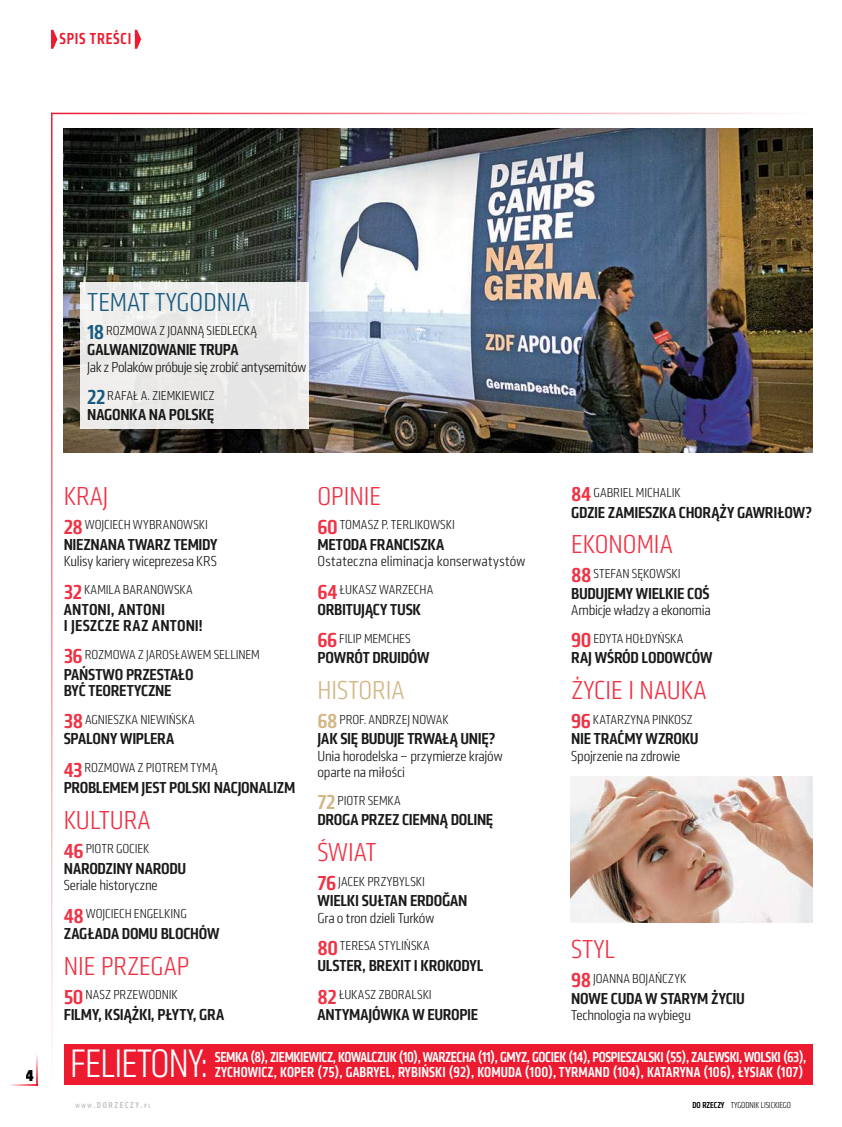
<style>
.page{position:relative;width:842px;height:1127px;background:#fff}
.page>*{position:absolute;margin:0;border:0;box-sizing:border-box;transform-origin:0 0}
.t1{font:300 condensed 41.25px "Klavika";letter-spacing:-.02em;color:#fff}
.t2{font:300 condensed 27px "Klavika";color:#ed1b2f;scale:1.1 1}
.t3{font:300 condensed 27px "Klavika";color:#004974;scale:1.1 1}
.t4{font:300 condensed 27px "Klavika";color:#cfae78;scale:1.1 1}
.t5{font:500 condensed 16.5px/16.2px "Klavika";letter-spacing:-.015em;color:#000;scale:1.1 1}
.t6{font:500 condensed 16.5px/16.2px "Klavika";letter-spacing:.01em;color:#000;scale:1.1 1}
.t7{font:500 condensed 16.5px "Klavika";color:#ed1b2f}
.t8{font:300 condensed 15px/16.2px "Klavika";letter-spacing:-.015em;color:#000;scale:1.1 1}
.t9{font:500 condensed 15px/15px "Klavika";letter-spacing:-.025em;color:#fff}
.t10{font:500 condensed 15px "Klavika";letter-spacing:.01em;color:#fff}
.t11{font:300 condensed 15px "Klavika";letter-spacing:.01em;color:#000;scale:1.1 1}
.t12{font:800 condensed 14.55px "Futura";color:#000}
.t13{font:300 condensed 13.5px "Klavika";color:#000;scale:1.1 1}
.t14{font:300 condensed 9px "Klavika";letter-spacing:-.005em;color:#000}
.t15{font:500 condensed 9px "Klavika";letter-spacing:.18em;color:#c0c2c4}
.s1{font-weight:500;font-size:21px;color:#004974}
.s2{font-weight:500;font-size:21px;color:#ed1b2f}
.s3{font-weight:500;font-size:21px;color:#cfae78}
.s4{font-size:6.3px}
.s5{font-style:inherit}
.s6{font-weight:500}
</style>
<div class="page">
<hr style="left:51px;top:113px;width:761px;height:1px;background:#ed1b2f">
<hr style="left:51px;top:113px;width:2px;height:976px;background:#ed1b2f">
<div style="left:64px;top:1044px;width:748px;height:40px;background:#ed1b2f"></div>
<img style="left:64px;top:129px;width:748px;height:324px">
<div style="left:81px;top:283px;width:228px;height:146px;background:#ebebe9"></div>
<img style="left:571px;top:777px;width:241px;height:145px">
<hr style="left:37px;top:1053px;width:1px;height:33px;background:#ed1b2f">
<hr style="left:8px;top:1084px;width:30px;height:2px;background:#ed1b2f">
<svg style="left:51px;top:30px;width:6px;height:19px"></svg>
<svg style="left:135px;top:30px;width:6px;height:19px"></svg>
<p class="t7" style="left:60px;top:28px;width:8px">SPIS</p>
<p class="t7" style="left:90px;top:28px;width:37px">TREŚCI</p>
<p class="t12" style="left:26px;top:1065px;width:10px">4</p>
<h2 class="t3" style="left:87px;top:287px;width:150px">TEMAT TYGODNIA</h2>
<p class="t13" style="left:87px;top:323px;width:156px"><span class="s1">18</span> ROZMOWA Z JOANNĄ SIEDLECKĄ</p>
<p class="t5" style="left:87px;top:342px;width:139px">GALWANIZOWANIE TRUPA</p>
<p class="t8" style="left:87px;top:359px;width:201px">Jak z Polaków próbuje się zrobić antysemitów</p>
<p class="t13" style="left:87px;top:388px;width:117px"><span class="s1">22</span> RAFAŁ A. ZIEMKIEWICZ</p>
<p class="t5" style="left:87px;top:407px;width:117px">NAGONKA NA POLSKĘ</p>
<h2 class="t2" style="left:64px;top:482px;width:42px">KRAJ</h2>
<p class="t13" style="left:64px;top:517px;width:133px"><span class="s2">28</span>WOJCIECH WYBRANOWSKI</p>
<p class="t5" style="left:64px;top:536px;width:141px">NIEZNANA TWARZ TEMIDY</p>
<p class="t8" style="left:64px;top:553px;width:141px">Kulisy kariery wiceprezesa KRS</p>
<p class="t13" style="left:64px;top:582px;width:119px"><span class="s2">32</span> KAMILA BARANOWSKA</p>
<p class="t6" style="left:64px;top:601px;width:128px">ANTONI, ANTONI<br>I JESZCZE RAZ ANTONI!</p>
<p class="t13" style="left:64px;top:647px;width:180px"><span class="s2">36</span> ROZMOWA Z JAROSŁAWEM SELLINEM</p>
<p class="t5" style="left:64px;top:666px;width:120px">PAŃSTWO PRZESTAŁO<br>BYĆ TEORETYCZNE</p>
<p class="t13" style="left:64px;top:712px;width:120px"><span class="s2">38</span>AGNIESZKA NIEWIŃSKA</p>
<p class="t5" style="left:64px;top:731px;width:102px">SPALONYWIPLERA</p>
<p class="t13" style="left:64px;top:760px;width:141px"><span class="s2">43</span> ROZMOWA Z PIOTREM TYMĄ</p>
<p class="t5" style="left:64px;top:779px;width:212px">PROBLEMEM JEST POLSKI NACJONALIZM</p>
<h2 class="t2" style="left:64px;top:805px;width:81px">KULTURA</h2>
<p class="t13" style="left:64px;top:841px;width:79px"><span class="s2">46</span>PIOTR GOCIEK</p>
<p class="t5" style="left:64px;top:860px;width:113px">NARODZINY NARODU</p>
<p class="t8" style="left:64px;top:877px;width:87px">Seriale historyczne</p>
<p class="t13" style="left:64px;top:906px;width:113px"><span class="s2">48</span>WOJCIECH ENGELKING</p>
<p class="t5" style="left:64px;top:925px;width:143px">ZAGŁADA DOMU BLOCHÓW</p>
<h2 class="t2" style="left:64px;top:951px;width:116px">NIE PRZEGAP</h2>
<p class="t13" style="left:64px;top:987px;width:105px"><span class="s2">50</span> NASZ PRZEWODNIK</p>
<p class="t5" style="left:64px;top:1006px;width:8px">FILMY</p>
<p class="t5" style="left:98px;top:1006px;width:64px">, KSIĄŻKI , PŁYTY</p>
<p class="t5" style="left:193px;top:1006px;width:15px">, GRA</p>
<h2 class="t2" style="left:317px;top:482px;width:59px">OPINIE</h2>
<p class="t13" style="left:317px;top:517px;width:126px"><span class="s2">60</span>TOMASZ P. TERLIKOWSKI</p>
<p class="t5" style="left:317px;top:536px;width:117px">METODA FRANCISZKA</p>
<p class="t11" style="left:317px;top:553px;width:190px">Ostateczna eliminacja konserwatystów</p>
<p class="t13" style="left:317px;top:582px;width:107px"><span class="s2">64</span>ŁUKASZ WARZECHA</p>
<p class="t5" style="left:317px;top:601px;width:96px">ORBITUJĄCY TUSK</p>
<p class="t13" style="left:317px;top:631px;width:86px"><span class="s2">66</span>FILIP MEMCHES</p>
<p class="t5" style="left:317px;top:650px;width:103px">POWRÓT DRUIDÓW</p>
<h2 class="t4" style="left:317px;top:675px;width:81px">HISTORIA</h2>
<p class="t13" style="left:317px;top:712px;width:121px"><span class="s3">68</span>PROF. ANDRZEJ NOWAK</p>
<p class="t5" style="left:317px;top:731px;width:163px">JAK SIĘ BUDUJE TRWAŁĄ UNIĘ?</p>
<p class="t8" style="left:317px;top:748px;width:170px">Unia horodelska – przymierze krajów oparte na miłości</p>
<p class="t13" style="left:317px;top:793px;width:77px"><span class="s3">72</span> PIOTR SEMKA</p>
<p class="t5" style="left:317px;top:812px;width:161px">DROGA PRZEZ CIEMNĄ DOLINĘ</p>
<h2 class="t2" style="left:317px;top:837px;width:55px">ŚWIAT</h2>
<p class="t13" style="left:317px;top:874px;width:99px"><span class="s2">76</span>JACEK PRZYBYLSKI</p>
<p class="t5" style="left:317px;top:893px;width:136px">WIELKI SUŁTAN ERDOĞAN</p>
<p class="t8" style="left:317px;top:910px;width:108px">Gra o tron dzieli Turków</p>
<p class="t13" style="left:317px;top:938px;width:104px"><span class="s2">80</span>TERESA STYLIŃSKA</p>
<p class="t5" style="left:317px;top:957px;width:153px">ULSTER, BREXIT I KROKODYL</p>
<p class="t13" style="left:317px;top:987px;width:105px"><span class="s2">82</span>ŁUKASZ ZBORALSKI</p>
<p class="t5" style="left:317px;top:1006px;width:148px">ANTYMAJÓWKA W EUROPIE</p>
<p class="t13" style="left:571px;top:485px;width:101px"><span class="s2">84</span> GABRIEL MICHALIK</p>
<p class="t5" style="left:571px;top:504px;width:221px">GDZIE ZAMIESZKA CHORĄŻ Y GAWRIŁOW?</p>
<h2 class="t2" style="left:571px;top:529px;width:94px">EKONOMIA</h2>
<p class="t13" style="left:571px;top:566px;width:101px"><span class="s2">88</span>STEFAN SĘKOWSKI</p>
<p class="t5" style="left:571px;top:585px;width:127px">BUDUJEMY WIELKIE COŚ</p>
<p class="t8" style="left:571px;top:602px;width:128px">Ambicje władzy a ekonomia</p>
<p class="t13" style="left:571px;top:631px;width:104px"><span class="s2">90</span>EDYTA HOŁDYŃSKA</p>
<p class="t5" style="left:571px;top:650px;width:130px">RAJ WŚRÓD LODOWCÓW</p>
<h2 class="t2" style="left:571px;top:675px;width:21px">Życie</h2>
<h2 class="t2" style="left:628px;top:675px;width:23px">i nauka</h2>
<p class="t13" style="left:571px;top:712px;width:112px"><span class="s2">96</span>KATARZYNA PINKOSZ</p>
<p class="t5" style="left:571px;top:731px;width:117px">NIE TRAĆMY WZROKU</p>
<p class="t8" style="left:571px;top:748px;width:101px">Spojrzenie na zdrowie</p>
<h2 class="t2" style="left:571px;top:934px;width:42px">STYL</h2>
<p class="t13" style="left:571px;top:971px;width:106px"><span class="s2">98</span>JOANNA BOJAŃCZYK</p>
<p class="t5" style="left:571px;top:990px;width:159px">NOWE CUDA W STARYM ŻYCIU</p>
<p class="t8" style="left:571px;top:1007px;width:110px">Technologia na wybiegu</p>
<h1 class="t1" style="left:70px;top:1041px;width:140px">felietony:</h1>
<p class="t9" style="left:215px;top:1050px;width:593px">SEMKA (8), ZIEMKIEWICZ, KOWALCZUK (10), WA RZECHA (11), GMYZ, GOCIEK (14), POSPIESZALSKI (55), ZALEWSKI, WOLSKI (63),<br>ZYCHOWICZ, KOPER (75), GABRYEL, RYBIŃSKI (92), KOMU</p>
<p class="t10" style="left:508px;top:1063px;width:297px">DA (100), TYRMAND (104), KATARYNA (106), ŁYSIAK (107)</p>
<p class="t15" style="left:76px;top:1099px;width:77px"><span class="s4">WWW</span><span class="s5">.</span>DORZECZY<span class="s5">.</span><span class="s4">PL</span></p>
<p class="t14" style="left:692px;top:1099px;width:100px"><span class="s6">DO RZECZY</span> tygodnik lisickiego</p>
</div>
